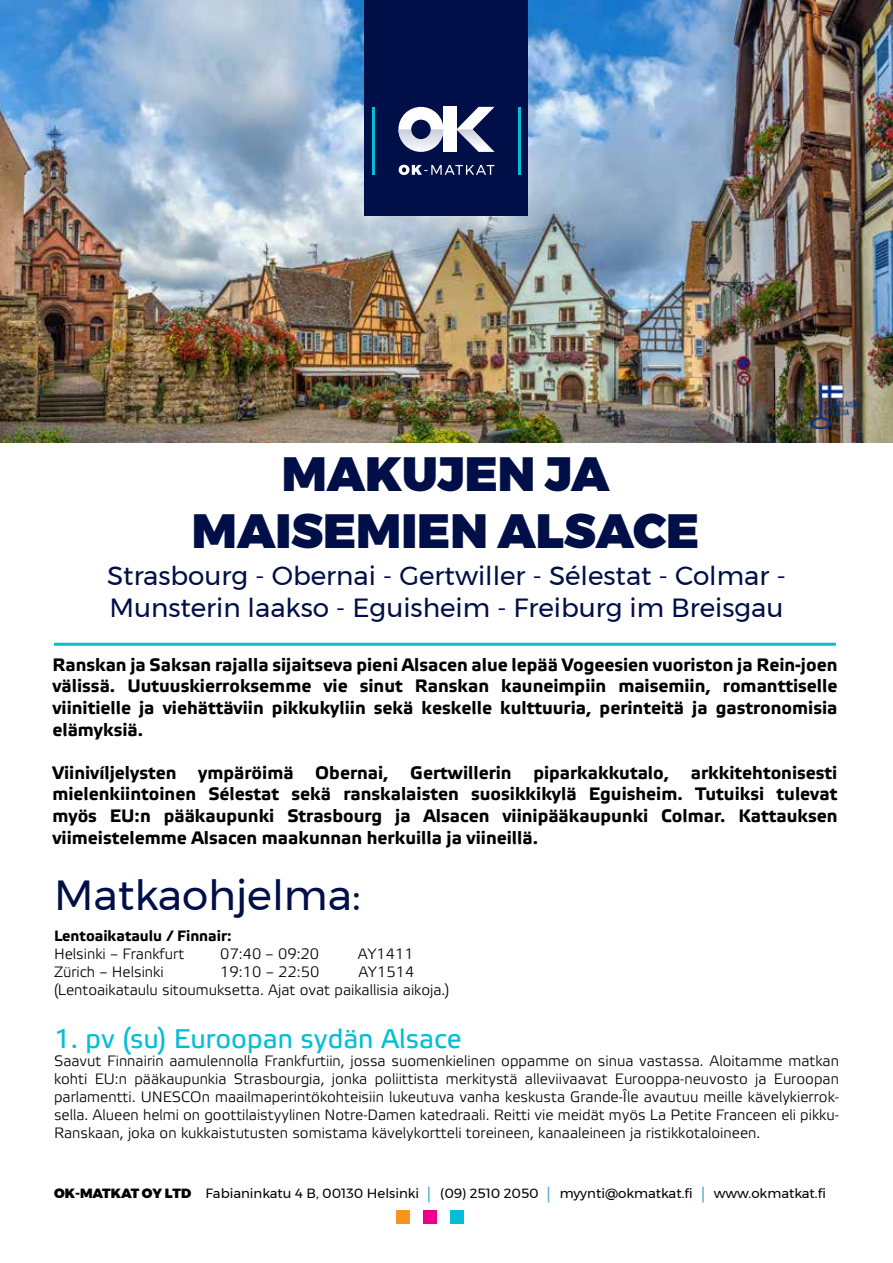
<style>
.page{position:relative;width:893px;height:1263px;background:#fff}
.page>*{position:absolute;margin:0;border:0;box-sizing:border-box;transform-origin:0 0}
.t1{font:900 48px/57.6px "Montserrat";color:#000f47;text-align:center}
.t2{font:42px "Montserrat";color:#000f47}
.t3{font:27px "Etelka Text";color:#03bed7}
.t4{font:26.25px/31.5px "Montserrat";color:#000f47}
.t5{font:700 18px/21.6px "Etelka Text";color:#000;text-align:justify}
.t6{font:300 15px/18px "Etelka";color:#000}
.t7{font:700 15px "Etelka Text";color:#000}
.t8{font:13.35px "Montserrat";color:#000}
.s1{font-weight:900}
</style>
<div class="page">
<img style="left:0;top:0;width:893px;height:442px">
<hr style="left:54px;top:643px;width:782px;height:3px;background:#03bed7">
<div style="left:364px;top:0;width:164px;height:216px;background:#000f47"></div>
<svg style="left:399px;top:165px;width:95px;height:10px"></svg>
<div style="left:443px;top:107px;width:13px;height:45px;background:#fff"></div>
<hr style="left:372px;top:107px;width:3px;height:68px;background:#03bed7">
<hr style="left:518px;top:107px;width:3px;height:68px;background:#03bed7">
<svg style="left:456px;top:107px;width:39px;height:45px"></svg>
<svg style="left:398px;top:106px;width:48px;height:46px"></svg>
<div style="left:411px;top:120px;width:20px;height:19px;background:#000f47;border-radius:50%"></div>
<img style="left:810px;top:382px;width:48px;height:46px">
<svg style="left:428px;top:1187px;width:2px;height:15px"></svg>
<svg style="left:548px;top:1187px;width:1px;height:15px"></svg>
<svg style="left:702px;top:1187px;width:2px;height:15px"></svg>
<div style="left:396px;top:1210px;width:14px;height:14px;background:#f7941e"></div>
<div style="left:423px;top:1210px;width:14px;height:14px;background:#ec008c"></div>
<div style="left:451px;top:1210px;width:13px;height:14px;background:#03bed7"></div>
<h1 class="t1" style="left:192px;top:445px;width:509px">MAKUJEN JA<br>MAISEMIEN ALSACE</h1>
<h3 class="t4" style="left:107px;top:560px;width:680px">Strasbourg - Obernai - Gertwiller - Sélestat - Colmar -<br>Munsterin laakso - Eguisheim - Freiburg im Breisgau</h3>
<p class="t5" style="left:52px;top:654px;width:786px">Ranskan ja Saksan rajalla sijaitseva pieni Alsacen alue lepää Vogeesien vuoriston ja Rein-joen välissä. Uutuuskierroksemme vie sinut Ranskan kauneimpiin maisemiin, romanttiselle viinitielle ja viehättäviin pikkukyliin sekä keskelle kulttuuria, perinteitä ja gastronomisia elämyksiä.</p>
<p class="t5" style="left:52px;top:762px;width:786px">Viinivíljelysten ympäröimä Obernai, Gertwillerin piparkakkutalo, arkkitehtonisesti mielenkiintoinen Sélestat sekä ranskalaisten suosikkikylä Eguisheim. Tutuiksi tulevat myös EU:n pääkaupunki Strasbourg ja Alsacen viinipääkaupunki Colmar. Kattauksen viimeistelemme Alsacen maakunnan herkuilla ja viineillä.</p>
<h2 class="t2" style="left:54px;top:863px;width:308px">Matkaohjelma:</h2>
<p class="t7" style="left:54px;top:926px;width:179px">Lentoaikataulu / Finnair:</p>
<p class="t6" style="left:54px;top:945px;width:132px">Helsinki – Frankfurt</p>
<p class="t6" style="left:220px;top:945px;width:100px">07:40 – 09:20</p>
<p class="t6" style="left:358px;top:945px;width:57px">AY1411</p>
<p class="t6" style="left:54px;top:963px;width:111px">Zürich – Helsinki</p>
<p class="t6" style="left:220px;top:963px;width:101px">19:10 – 22:50</p>
<p class="t6" style="left:54px;top:963px;width:397px;text-indent:304px">AY1514 (Lentoaikataulu sitoumuksetta. Ajat ovat paikallisia aikoja.)</p>
<h3 class="t3" style="left:54px;top:1021px;width:409px">1. pv (su) Euroopan sydän Alsace</h3>
<p class="t6" style="left:54px;top:1052px;width:786px;text-align:justify">Saavut Finnairin aamulennolla Frankfurtiin, jossa suomenkielinen oppamme on sinua vastassa. Aloitamme matkan kohti EU:n pääkaupunkia Strasbourgia, jonka poliittista merkitystä alleviivaavat Eurooppa-neuvosto ja Euroopan parlamentti. UNESCOn maailmaperintökohteisiin lukeutuva vanha keskusta Grande-Île avautuu meille kävelykierrok&shy;sella. Alueen helmi on goottilaistyylinen Notre-Damen katedraali. Reitti vie meidät myös La Petite Franceen eli pikku-Ranskaan, joka on kukkaistutusten somistama kävelykortteli toreineen, kanaaleineen ja ristikkotaloineen.</p>
<p class="t8" style="left:54px;top:1183px;width:367px"><span class="s1">OK-MATKAT OY LTD</span> Fabianinkatu 4 B, 00130 Helsinki</p>
<p class="t8" style="left:440px;top:1183px;width:100px">(09) 2510 2050</p>
<p class="t8" style="left:560px;top:1183px;width:134px">myynti@okmatkat.fi</p>
<p class="t8" style="left:714px;top:1183px;width:114px">www.okmatkat.fi</p>
</div>
